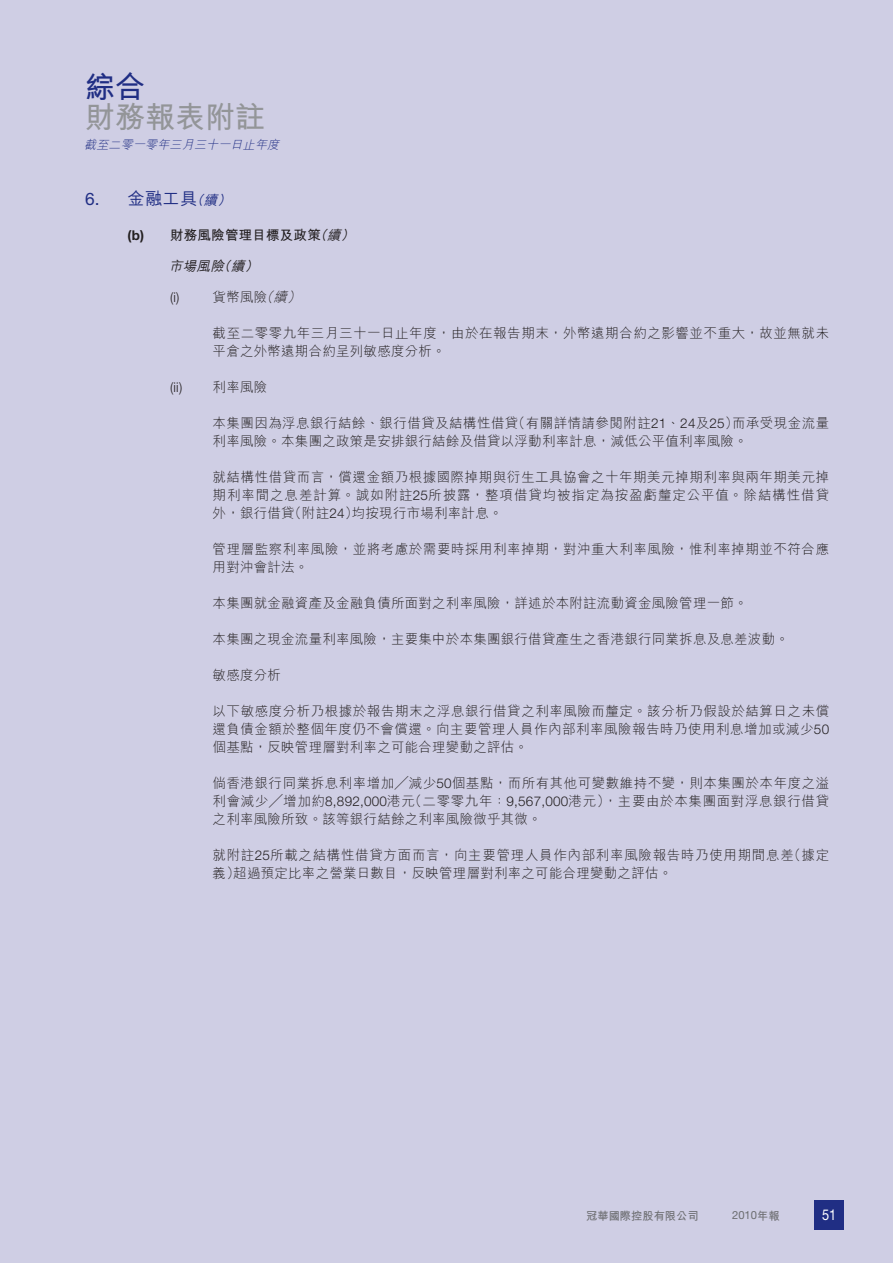
<style>
.page{position:relative;width:893px;height:1263px;background:#cfcee4}
.page>*{position:absolute;margin:0;border:0;box-sizing:border-box;transform-origin:0 0}
.t1{font:700 30px/30px "M Hei HK";color:#939598}
.t2{font:500 17.25px "M Hei HK";color:#202e84}
.t3{font:14.85px "Helvetica Neue LT Std";color:#fff;scale:.86 1}
.t4{font:300 13.5px/18px "M Hei HK";letter-spacing:.015em;color:#231f20;text-align:justify}
.t5{font:300 13.5px/18px "M Hei HK";letter-spacing:.04em;color:#231f20}
.t6{font:300 13.5px/18px "M Hei HK";letter-spacing:.05em;color:#231f20}
.t7{font:700 13.5px "M Hei HK";letter-spacing:.015em;color:#231f20}
.t8{font:300 13.5px "Helvetica Neue LT Std";color:#231f20}
.t9{font:italic 500 13.5px "M Hei HK";color:#231f20}
.t10{font:italic 300 12px "M Hei HK";color:#202e84}
.t11{font:700 11.25px "M Hei HK";color:#6c6d70}
.t12{font:11.25px "Helvetica Neue LT Std";color:#6c6d70}
.s1{color:#202e84}
.s2{font-family:"Helvetica Neue LT Std";font-weight:400}
.s3{font-style:italic;font-size:13.5px}
.s4{font-family:"Helvetica Neue LT Std"}
.s5{font-weight:500;font-style:italic}
.s6{font-style:italic}
.s7{font-family:"M Hei HK"}
.s8{font-family:"M Hei HK";font-weight:700}
</style>
<div class="page">
<div style="left:814px;top:1200px;width:30px;height:29px;background:#202e84"></div>
<p class="t1" style="left:85px;top:69px;width:182px"><span class="s1">綜合<br></span>財務報表附註</p>
<p class="t10" style="left:84px;top:136px;width:200px">截至二零一零年三月三十一日止年度</p>
<p class="t2" style="left:85px;top:186px;width:151px"><span class="s2">6.</span> 金融工具<span class="s3">（續）</span></p>
<p class="t7" style="left:128px;top:225px;width:232px"><span class="s4">(b)</span> 財務風險管理目標及政策<span class="s5">（續）</span></p>
<p class="t9" style="left:169px;top:256px;width:95px">市場風險（續）</p>
<p class="t8" style="left:170px;top:289px;width:11px">(i)</p>
<p class="t4" style="left:213px;top:287px;width:94px">貨幣風險<span class="s6">（續）</span></p>
<p class="t5" style="left:213px;top:323px;width:618px">截至二零零九年三月三十一日止年度，由於在報告期末，外幣遠期合約之影響並不重大，故並無就未平倉之外幣遠期合約呈列敏感度分析。</p>
<p class="t8" style="left:170px;top:379px;width:99px">(ii) <span class="s7">利率風險</span></p>
<p class="t4" style="left:213px;top:413px;width:618px">本集團因為浮息銀行結餘、銀行借貸及結構性借貸（有關詳情請參閱附註<span class="s4">21</span>、<span class="s4">24</span>及<span class="s4">25</span>）而承受現金流量利率風險。本集團之政策是安排銀行結餘及借貸以浮動利率計息，減低公平值利率風險。</p>
<p class="t4" style="left:213px;top:467px;width:618px">就結構性借貸而言，償還金額乃根據國際掉期與衍生工具協會之十年期美元掉期利率與兩年期美元掉期利率間之息差計算。誠如附註<span class="s4">25</span>所披露，整項借貸均被指定為按盈虧釐定公平值。除結構性借貸外，銀行借貸（附註<span class="s4">24</span>）均按現行市場利率計息。</p>
<p class="t5" style="left:213px;top:539px;width:618px">管理層監察利率風險，並將考慮於需要時採用利率掉期，對沖重大利率風險，惟利率掉期並不符合應用對沖會計法。</p>
<p class="t4" style="left:213px;top:593px;width:537px">本集團就金融資產及金融負債所面對之利率風險，詳述於本附註流動資金風險管理一節。</p>
<p class="t4" style="left:213px;top:629px;width:578px">本集團之現金流量利率風險，主要集中於本集團銀行借貸產生之香港銀行同業拆息及息差波動。</p>
<p class="t4" style="left:213px;top:665px;width:70px">敏感度分析</p>
<p class="t4" style="left:213px;top:701px;width:618px">以下敏感度分析乃根據於報告期末之浮息銀行借貸之利率風險而釐定。該分析乃假設於結算日之未償還負債金額於整個年度仍不會償還。向主要管理人員作內部利率風險報告時乃使用利息增加或減少<span class="s4">50</span>個基點，反映管理層對利率之可能合理變動之評估。</p>
<p class="t4" style="left:213px;top:773px;width:618px">倘香港銀行同業拆息利率增加╱減少<span class="s4">50</span>個基點，而所有其他可變數維持不變，則本集團於本年度之溢利會減少╱增加約<span class="s4">8,892,000</span>港元（二零零九年：<span class="s4">9,567,000</span>港元），主要由於本集團面對浮息銀行借貸之利率風險所致。該等銀行結餘之利率風險微乎其微。</p>
<p class="t6" style="left:213px;top:845px;width:618px">就附註<span class="s4">25</span>所載之結構性借貸方面而言，向主要管理人員作內部利率風險報告時乃使用期間息差（據定義）超過預定比率之營業日數目，反映管理層對利率之可能合理變動之評估。</p>
<p class="t11" style="left:586px;top:1207px;width:114px">冠華國際控股有限公司</p>
<p class="t12" style="left:732px;top:1208px;width:49px">2010<span class="s8">年報</span></p>
<p class="t3" style="left:822px;top:1206px;width:18px">51</p>
</div>
